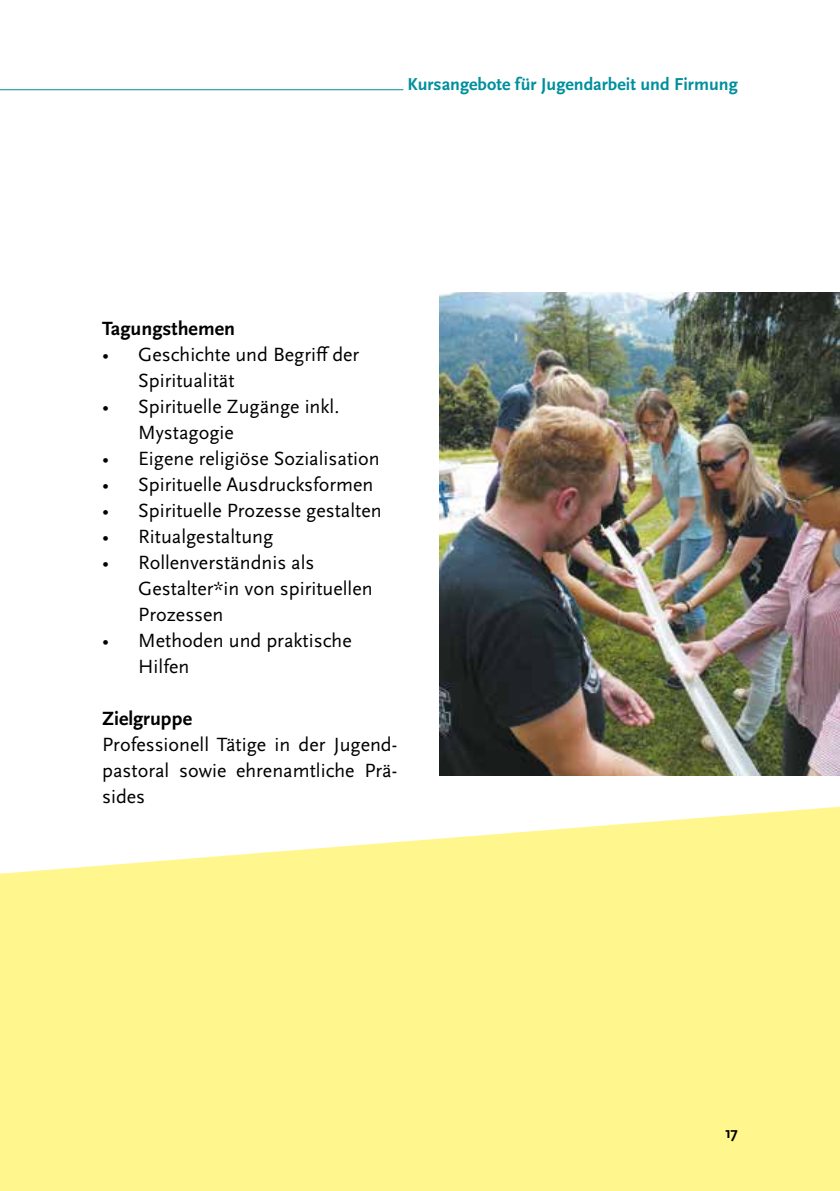
<style>
.page{position:relative;width:840px;height:1191px;background:#fff}
.page>*{position:absolute;margin:0;border:0;box-sizing:border-box;transform-origin:0 0}
.t1{font:20px/26px "Scala Sans Pro";color:#000}
.t2{font:700 20px "Scala Sans Pro";color:#000}
.t3{font:700 18px "Scala Sans Pro";color:#008f9d}
.t4{font:700 16px "Scala Sans Pro";color:#000}
</style>
<div class="page">
<svg style="left:0;top:806px;width:839px;height:385px;background:#fff697"></svg>
<hr style="left:0;top:89px;width:403px;height:1px;background:#008f9d">
<img style="left:439px;top:292px;width:400px;height:484px">
<p class="t3" style="left:407px;top:74px;width:332px">Kursangebote für Jugendarbeit und Firmung</p>
<p class="t2" style="left:102px;top:317px;width:134px">Tagungsthemen</p>
<p class="t1" style="left:138px;top:341px;width:222px;text-indent:-36px">• Geschichte und Begriff der<br>Spiritualität</p>
<p class="t1" style="left:138px;top:393px;width:202px;text-indent:-36px">• Spirituelle Zugänge inkl.<br>Mystagogie</p>
<p class="t1" style="left:102px;top:445px;width:279px">• Eigene religiöse Sozialisation</p>
<p class="t1" style="left:102px;top:471px;width:272px">• Spirituelle Ausdrucksformen</p>
<p class="t1" style="left:102px;top:497px;width:281px">• Spirituelle Prozesse gestalten</p>
<p class="t1" style="left:102px;top:523px;width:172px">• Ritualgestaltung</p>
<p class="t1" style="left:138px;top:549px;width:236px;text-indent:-36px">• Rollenverständnis als<br>Gestalter*in von spirituellen<br>Prozessen</p>
<p class="t1" style="left:138px;top:627px;width:215px;text-indent:-36px">• Methoden und praktische<br>Hilfen</p>
<p class="t2" style="left:102px;top:707px;width:91px">Zielgruppe</p>
<p class="t1" style="left:102px;top:731px;width:296px;text-align:justify">Professionell Tätige in der Jugend&shy;pastoral sowie ehrenamtliche Prä&shy;sides</p>
<p class="t4" style="left:724px;top:1123px;width:14px">17</p>
</div>
